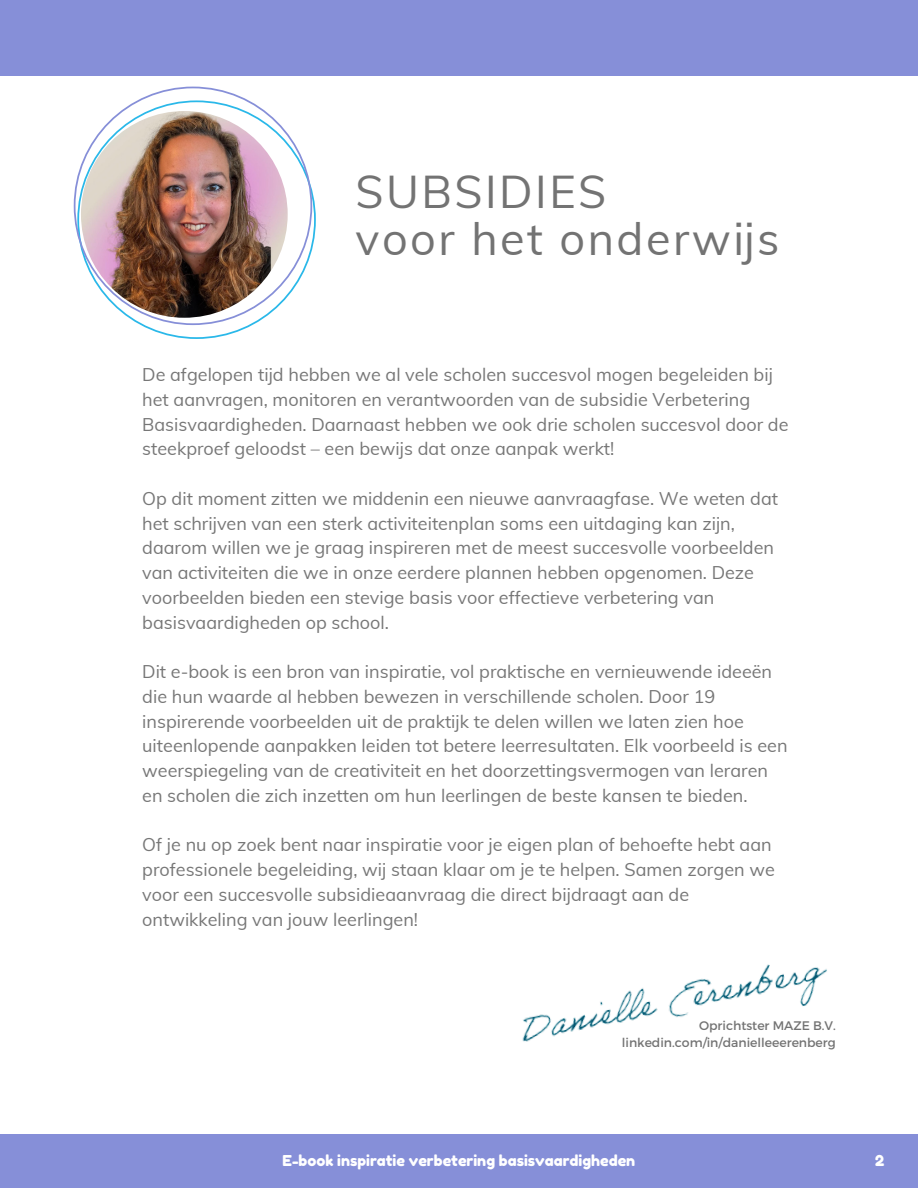
<style>
.page{position:relative;width:918px;height:1188px;background:#fff}
.page>*{position:absolute;margin:0;border:0;box-sizing:border-box;transform-origin:0 0}
.t1{font:45px/47.2px "Muli";letter-spacing:.055em;color:#737373}
.t2{font:18px/24.8px "Muli";color:#777}
.t3{font:15px "Fredoka One";color:#fff}
.t4{font:12.45px "Montserrat";color:#737373}
</style>
<div class="page">
<div style="left:0;top:1134px;width:918px;height:54px;background:#868fd8"></div>
<svg style="left:141px;top:190px;width:175px;height:149px"></svg>
<svg style="left:74px;top:87px;width:238px;height:238px"></svg>
<img style="left:81px;top:111px;width:207px;height:207px;border-radius:50%">
<img style="left:522px;top:964px;width:305px;height:78px">
<div style="left:0;top:0;width:918px;height:76px;background:#868fd8"></div>
<h2 class="t1" style="left:356px;top:167px;width:425px">SUBSIDIES<br>voor het onderwijs</h2>
<p class="t2" style="left:142px;top:362px;width:648px">De afgelopen tijd hebben we al vele scholen succesvol mogen begeleiden bij het aanvragen, monitoren en verantwoorden van de subsidie Verbetering Basisvaardigheden. Daarnaast hebben we ook drie scholen succesvol door de steekproef geloodst – een bewijs dat onze aanpak werkt!</p>
<p class="t2" style="left:142px;top:486px;width:637px">Op dit moment zitten we middenin een nieuwe aanvraagfase. We weten dat het schrijven van een sterk activiteitenplan soms een uitdaging kan zijn, daarom willen we je graag inspireren met de meest succesvolle voorbeelden van activiteiten die we in onze eerdere plannen hebben opgenomen. Deze voorbeelden bieden een stevige basis voor effectieve verbetering van basisvaardigheden op school.</p>
<h1 class="t2" style="left:142px;top:659px;width:647px">Dit e-book is een bron van inspiratie, vol praktische en vernieuwende ideeën die hun waarde al hebben bewezen in verschillende scholen. Door 19 inspirerende voorbeelden uit de praktijk te delen willen we laten zien hoe uiteenlopende aanpakken leiden tot betere leerresultaten. Elk voorbeeld is een weerspiegeling van de creativiteit en het doorzettingsvermogen van leraren en scholen die zich inzetten om hun leerlingen de beste kansen te bieden.</h1>
<h2 class="t2" style="left:142px;top:832px;width:634px">Of je nu op zoek bent naar inspiratie voor je eigen plan of behoefte hebt aan professionele begeleiding, wij staan klaar om je te helpen. Samen zorgen we voor een succesvolle subsidieaanvraag die direct bijdraagt aan de ontwikkeling van jouw leerlingen!</h2>
<h2 class="t4" style="left:699px;top:1017px;width:138px">Oprichtster MAZE B.V.</h2>
<p class="t4" style="left:622px;top:1034px;width:215px">linkedin.com/in/danielleeerenberg</p>
<p class="t3" style="left:283px;top:1151px;width:354px">E-book inspiratie verbetering basisvaardigheden</p>
<p class="t3" style="left:875px;top:1151px;width:11px">2</p>
</div>
